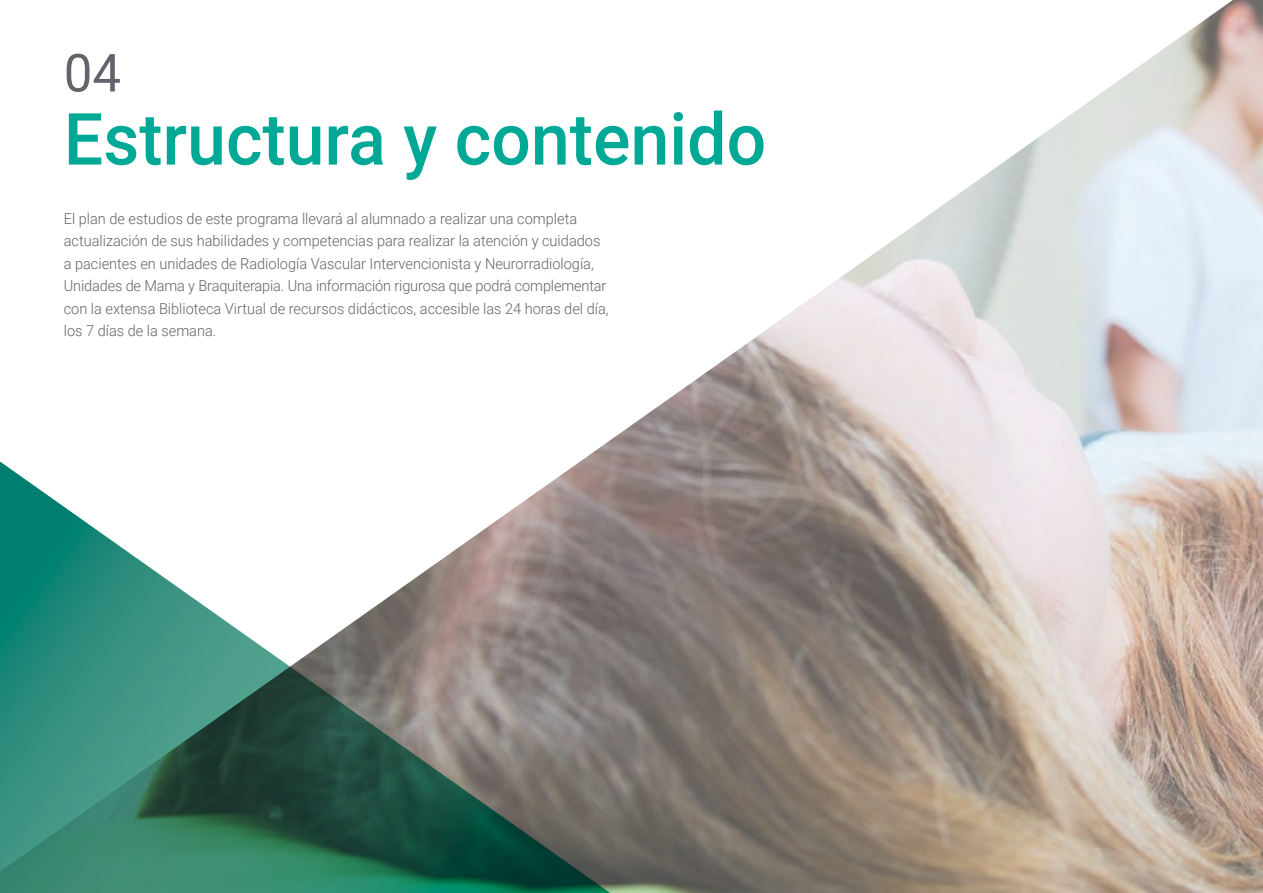
<style>
.page{position:relative;width:1263px;height:893px;background:#fff}
.page>*{position:absolute;margin:0;border:0;box-sizing:border-box;transform-origin:0 0}
.t1{font:500 72px "Roboto";color:#00a996}
.t2{font:52.5px "Roboto";color:#61646a}
.t3{font:300 15px/22.5px "Roboto";color:#61646a}
</style>
<div class="page">
<img style="left:602px;top:0;width:661px;height:893px">
<svg style="left:0;top:446px;width:640px;height:447px"></svg>
<h2 class="t2" style="left:64px;top:36px;width:59px">04</h2>
<h1 class="t1" style="left:64px;top:89px;width:704px">Estructura y contenido</h1>
<p class="t3" style="left:64px;top:207px;width:546px">El plan de estudios de este programa llevará al alumnado a realizar una completa actualización de sus habilidades y competencias para realizar la atención y cuidados a pacientes en unidades de Radiología Vascular Intervencionista y Neurorradiología, Unidades de Mama y Braquiterapia. Una información rigurosa que podrá complementar con la extensa Biblioteca Virtual de recursos didácticos, accesible las 24 horas del día, los 7 días de la semana.</p>
</div>
